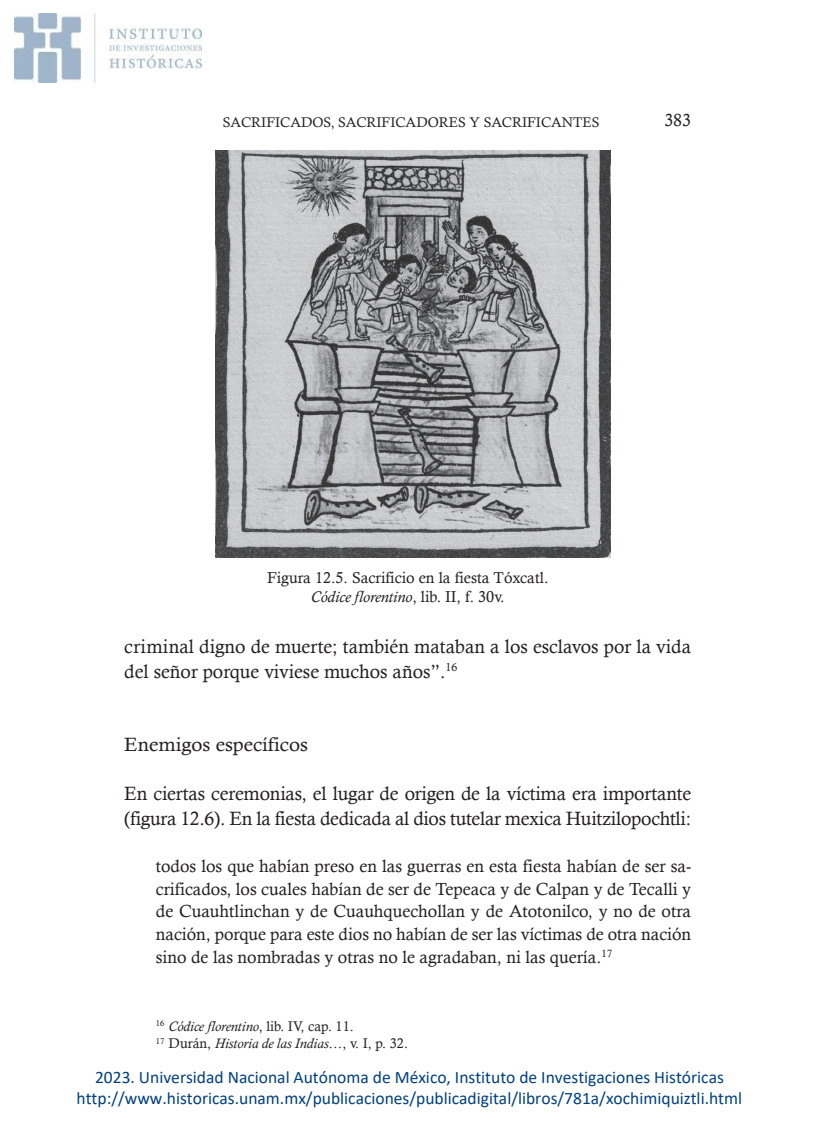
<style>
.page{position:relative;width:819px;height:1141px;background:#fff}
.page>*{position:absolute;margin:0;border:0;box-sizing:border-box;transform-origin:0 0}
.t1{font:19.25px/24.5px "Calisto";letter-spacing:-.01em;color:#231f20}
.t2{font:19.25px "Calisto";letter-spacing:-.01em;color:#231f20;scale:1.06 1}
.t3{font:17.5px/22.8px "Calisto";color:#231f20;text-align:justify}
.t4{font:17.5px/21px "Calibri";color:#004080;text-align:center}
.t5{font:15.75px/19.2px "Calisto";color:#231f20;text-align:center}
.t6{font:italic 14px/17.5px "Calisto";color:#231f20}
.t7{font:14px "Calisto";color:#231f20}
.s1{font-style:italic}
.s2{font-style:normal}
</style>
<div class="page">
<img style="left:216px;top:151px;width:394px;height:407px">
<img style="left:15px;top:14px;width:186px;height:68px">
<p class="t7" style="left:223px;top:114px;width:378px">SACRIFICADOS, SACRIFICADORES Y SACRIFICANTES</p>
<p class="t3" style="left:664px;top:109px;width:28px">383</p>
<p class="t5" style="left:267px;top:568px;width:283px">Figura 12.5. Sacrificio en la fiesta Tóxcatl.<br><span class="s1">Códice florentino</span>, lib. II, f. 30v.</p>
<p class="t1" style="left:124px;top:634px;width:568px">criminal digno de muerte; también mataban a los esclavos por la vida del señor porque viviese muchos años”.<sup>16</sup></p>
<p class="t2" style="left:124px;top:733px;width:175px">Enemigos específicos</p>
<p class="t1" style="left:124px;top:781px;width:568px">En ciertas ceremonias, el lugar de origen de la víctima era importante (figura 12.6). En la fiesta dedicada al dios tutelar mexica Huitzilopochtli:</p>
<p class="t3" style="left:156px;top:854px;width:537px">todos los que habían preso en las guerras en esta fiesta habían de ser sa&shy;crificados, los cuales habían de ser de Tepeaca y de Calpan y de Tecalli y de Cuauhtlinchan y de Cuauhquechollan y de Atotonilco, y no de otra nación, porque para este dios no habían de ser las víctimas de otra nación sino de las nombradas y otras no le agradaban, ni las quería.<sup>17</sup></p>
<p class="t6" style="left:156px;top:1017px;width:253px"><sup>16</sup> Códice florentino<span class="s2">, lib. IV, cap. 11.<br></span><sup>17</sup> <span class="s2">Durán,</span> Historia de las Indias…<span class="s2">, v. I, p. 32.</span></p>
<p class="t4" style="left:77px;top:1066px;width:667px">2023. Universidad Nacional Autónoma de México, Instituto de Investigaciones Históricas http://www.historicas.unam.mx/publicaciones/publicadigital/libros/781a/xochimiquiztli.html</p>
</div>
